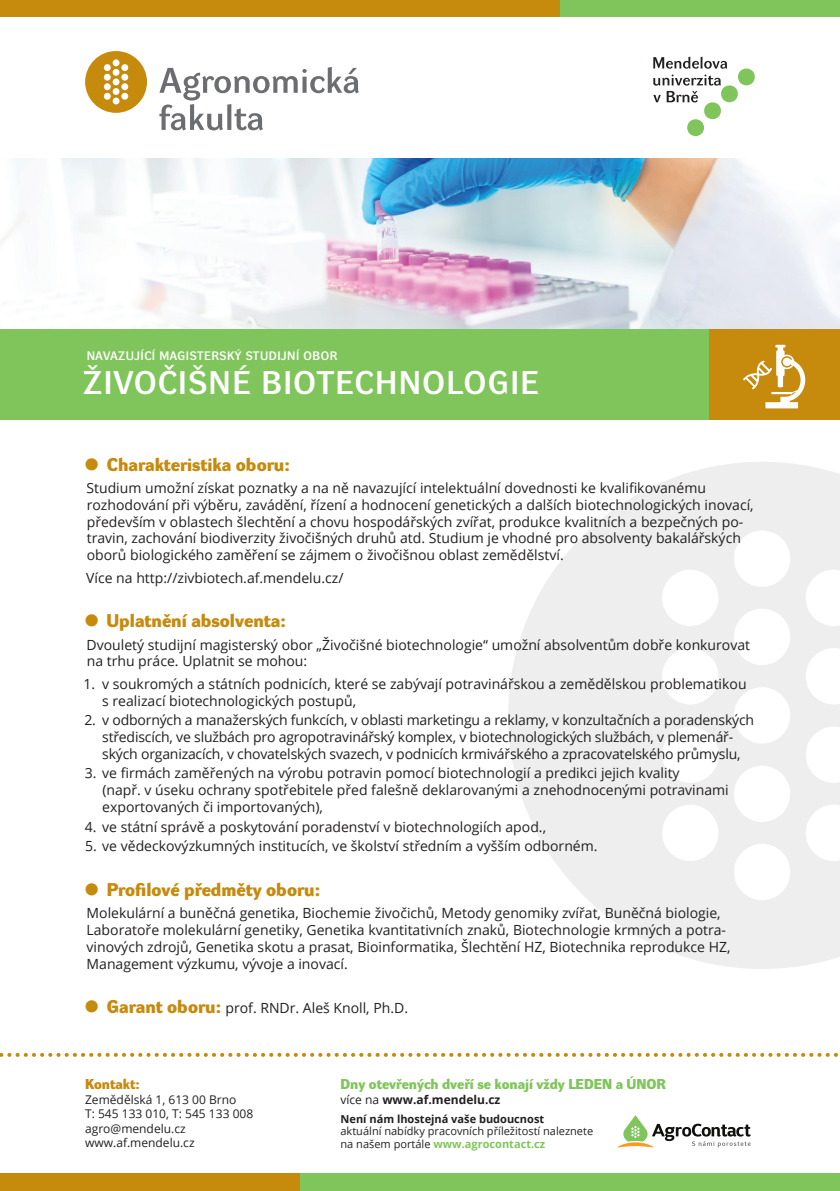
<style>
.page{position:relative;width:840px;height:1191px;background:#fff}
.page>*{position:absolute;margin:0;border:0;box-sizing:border-box;transform-origin:0 0}
.t1{font:32px "Dyna Grotesk DE";letter-spacing:.045em;color:#fff}
.t2{font:700 18px "Dyna Grotesk DE";color:#c68a0d}
.t3{font:14px/16.8px "Open Sans";color:#231f20}
.t4{font:700 14px "Dyna Grotesk DE";color:#80c55b}
.t5{font:700 14px "Dyna Grotesk DE";color:#c68a0d}
.t6{font:12px/14.4px "Open Sans";color:#231f20}
.t7{font:12px "Dyna Grotesk DE";letter-spacing:.045em;color:#fff}
.t8{font:700 12px "Open Sans";color:#231f20}
.t9{font:11px/12px "Open Sans";color:#231f20}
.t10{font:700 11px "Open Sans";color:#231f20}
.s1{font-size:32px}
.s2{font-family:"Dyna Grotesk DE";font-weight:700;font-size:32px;color:#c68a0d}
.s3{font-family:"Dyna Grotesk DE";font-weight:700;font-size:18px;color:#c68a0d}
.s4{font-weight:400}
.s5{font-weight:700;color:#80c55b}
</style>
<div class="page">
<svg style="left:159px;top:67px;width:200px;height:63px"></svg>
<div style="left:85px;top:51px;width:62px;height:62px;background:#c68a0d;border-radius:50%"></div>
<div style="left:113px;top:88px;width:6px;height:7px;background:#fff;border-radius:50%"></div>
<svg style="left:113px;top:98px;width:6px;height:6px"></svg>
<div style="left:113px;top:78px;width:6px;height:7px;background:#fff;border-radius:50%"></div>
<div style="left:113px;top:69px;width:6px;height:7px;background:#fff;border-radius:50%"></div>
<div style="left:104px;top:83px;width:7px;height:7px;background:#fff;border-radius:50%"></div>
<div style="left:104px;top:93px;width:7px;height:7px;background:#fff;border-radius:50%"></div>
<div style="left:104px;top:74px;width:7px;height:7px;background:#fff;border-radius:50%"></div>
<div style="left:104px;top:64px;width:7px;height:7px;background:#fff;border-radius:50%"></div>
<div style="left:121px;top:83px;width:7px;height:7px;background:#fff;border-radius:50%"></div>
<div style="left:121px;top:93px;width:7px;height:7px;background:#fff;border-radius:50%"></div>
<div style="left:121px;top:74px;width:7px;height:7px;background:#fff;border-radius:50%"></div>
<div style="left:121px;top:64px;width:7px;height:7px;background:#fff;border-radius:50%"></div>
<div style="left:113px;top:59px;width:6px;height:7px;background:#fff;border-radius:50%"></div>
<svg style="left:653px;top:57px;width:102px;height:79px"></svg>
<svg style="left:508px;top:462px;width:331px;height:507px;fill:#eeeeef"></svg>
<div style="left:733px;top:765px;width:56px;height:57px;background:#fff;border-radius:50%"></div>
<div style="left:733px;top:844px;width:56px;height:56px;background:#fff;border-radius:50%"></div>
<div style="left:733px;top:687px;width:56px;height:56px;background:#fff;border-radius:50%"></div>
<div style="left:733px;top:608px;width:56px;height:57px;background:#fff;border-radius:50%"></div>
<div style="left:661px;top:726px;width:57px;height:57px;background:#fff;border-radius:50%"></div>
<div style="left:661px;top:804px;width:57px;height:57px;background:#fff;border-radius:50%"></div>
<div style="left:661px;top:648px;width:57px;height:56px;background:#fff;border-radius:50%"></div>
<div style="left:661px;top:569px;width:57px;height:57px;background:#fff;border-radius:50%"></div>
<svg style="left:805px;top:726px;width:34px;height:57px"></svg>
<svg style="left:805px;top:804px;width:34px;height:57px"></svg>
<svg style="left:805px;top:648px;width:34px;height:56px"></svg>
<svg style="left:805px;top:569px;width:34px;height:57px"></svg>
<div style="left:733px;top:530px;width:56px;height:57px;background:#fff;border-radius:50%"></div>
<div style="left:0;top:1174px;width:839px;height:17px;background:#c68a0d"></div>
<div style="left:300px;top:1174px;width:539px;height:17px;background:#80c55b"></div>
<div style="left:0;top:0;width:839px;height:17px;background:#c68a0d"></div>
<div style="left:0;top:329px;width:709px;height:91px;background:#80c55b"></div>
<div style="left:559px;top:0;width:280px;height:17px;background:#80c55b"></div>
<div style="left:709px;top:329px;width:130px;height:91px;background:#c68a0d"></div>
<svg style="left:0;top:1052px;width:838px;height:4px"></svg>
<svg style="left:617px;top:1115px;width:133px;height:32px"></svg>
<img style="left:0;top:159px;width:839px;height:170px">
<svg style="left:743px;top:345px;width:61px;height:63px"></svg>
<p class="t7" style="left:87px;top:349px;width:252px">NAVAZUJÍCÍ MAGISTERSKÝ STUDIJNÍ OBOR</p>
<h1 class="t1" style="left:83px;top:364px;width:456px">ŽIVOČIŠNÉ BIOTECHNOLOGIE</h1>
<p class="t2" style="left:84px;top:454px;width:207px"><span class="s1">•</span> Charakteristika oboru:</p>
<p class="t3" style="left:86px;top:479px;width:668px">Studium umožní získat poznatky a na ně navazující intelektuální dovednosti ke kvalifikovanému rozhodování při výběru, zavádění, řízení a hodnocení genetických a dalších biotechnologických inovací, především v oblastech šlechtění a chovu hospodářských zvířat, produkce kvalitních a bezpečných po&shy;travin, zachování biodiverzity živočišných druhů atd. Studium je vhodné pro absolventy bakalářských oborů biologického zaměření se zájmem o živočišnou oblast zemědělství.</p>
<p class="t3" style="left:86px;top:569px;width:258px">Více na http://zivbiotech.af.mendelu.cz/</p>
<p class="t2" style="left:84px;top:610px;width:203px"><span class="s1">•</span> Uplatnění absolventa:</p>
<p class="t3" style="left:86px;top:635px;width:664px">Dvouletý studijní magisterský obor „Živočišné biotechnologie“ umožní absolventům dobře konkurovat na trhu práce. Uplatnit se mohou:</p>
<p class="t3" style="left:102px;top:675px;width:645px;text-indent:-19px">1. v soukromých a státních podnicích, které se zabývají potravinářskou a zemědělskou problematikou s realizací biotechnologických postupů,</p>
<p class="t3" style="left:84px;top:711px;width:671px;text-align:center">2. v odborných a manažerských funkcích, v oblasti marketingu a reklamy, v konzultačních a poradenských střediscích, ve službách pro agropotravinářský komplex, v biotechnologických službách, v plemenář&shy;ských organizacích, v chovatelských svazech, v podnicích krmivářského a zpracovatelského průmyslu,</p>
<p class="t3" style="left:102px;top:764px;width:627px;text-indent:-18px">3. ve firmách zaměřených na výrobu potravin pomocí biotechnologií a predikci jejich kvality<br>(např. v úseku ochrany spotřebitele před falešně deklarovanými a znehodnocenými potravinami exportovaných či importovaných),</p>
<p class="t3" style="left:85px;top:818px;width:462px">4. ve státní správě a poskytování poradenství v biotechnologiích apod.,</p>
<p class="t3" style="left:85px;top:837px;width:513px">5. ve vědeckovýzkumných institucích, ve školství středním a vyšším odborném.</p>
<p class="t2" style="left:84px;top:879px;width:237px"><span class="s1">•</span> Profilové předměty oboru:</p>
<p class="t3" style="left:86px;top:904px;width:645px">Molekulární a buněčná genetika, Biochemie živočichů, Metody genomiky zvířat, Buněčná biologie, Laboratoře molekulární genetiky, Genetika kvantitativních znaků, Biotechnologie krmných a potra&shy;vinových zdrojů, Genetika skotu a prasat, Bioinformatika, Šlechtění HZ, Biotechnika reprodukce HZ, Management výzkumu, vývoje a inovací.</p>
<p class="t3" style="left:84px;top:999px;width:325px"><span class="s2">•</span> <span class="s3">Garant oboru:</span> prof. RNDr. Aleš Knoll, Ph.D.</p>
<p class="t5" style="left:85px;top:1076px;width:56px">Kontakt:</p>
<p class="t6" style="left:85px;top:1092px;width:169px">Zemědělská 1, 613 00 Brno<br>T: 545 133 010, T: 545 133 008 agro@mendelu.cz www.af.mendelu.cz</p>
<p class="t4" style="left:340px;top:1076px;width:327px">Dny otevřených dveří se konají vždy LEDEN a ÚNOR</p>
<p class="t8" style="left:340px;top:1091px;width:161px"><span class="s4">více na</span> www.af.mendelu.cz</p>
<p class="t10" style="left:340px;top:1111px;width:205px">Není nám lhostejná vaše budoucnost</p>
<p class="t9" style="left:340px;top:1125px;width:254px">aktuální nabídky pracovních příležitostí naleznete na našem portále <span class="s5">www.agrocontact.cz</span></p>
</div>
